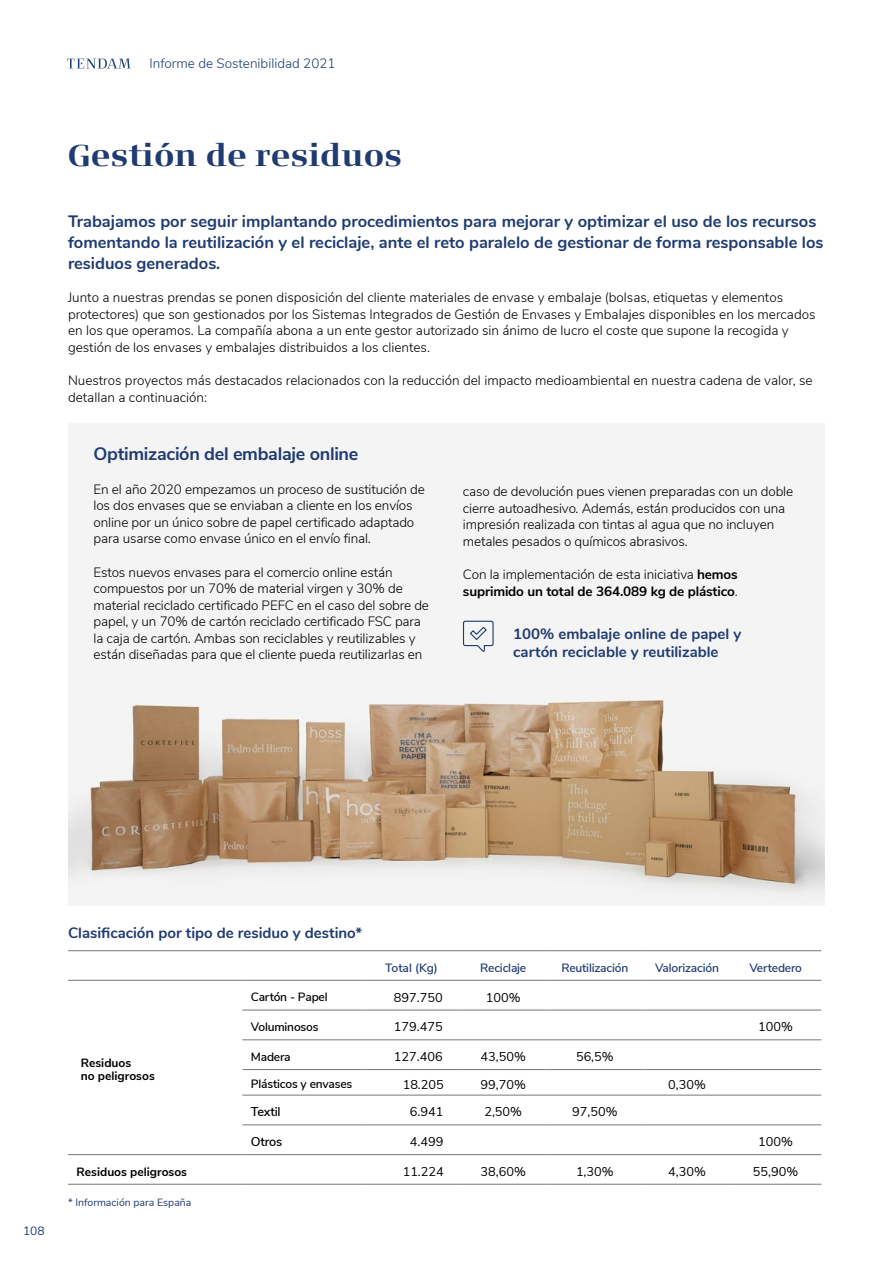
<style>
.page{position:relative;width:893px;height:1263px;background:#fff}
.page>*{position:absolute;margin:0;border:0;box-sizing:border-box;transform-origin:0 0}
.t1{font:700 30px "Signa Serif Pro";color:#1f3b71}
.t2{font:700 18px "Nunito Sans";letter-spacing:-.015em;color:#1f3b71}
.t3{font:700 16.5px/21px "Nunito";color:#1f3b71}
.t4{font:700 15px/18px "Nunito";color:#1f3b71}
.t5{font:300 13.5px/16.5px "Nunito Sans";letter-spacing:-.01em;color:#000}
.t6{font:700 13.5px/16.5px "Nunito Sans";letter-spacing:-.01em;color:#000}
.t7{font:300 13.5px "Nunito";color:#1f3b71}
.t8{font:12.75px "Nunito Sans";color:#000}
.t9{font:600 12.75px "Nunito Sans";letter-spacing:-.015em;color:#000}
.t10{font:600 12px "Nunito Sans";letter-spacing:-.015em;color:#1f3b71}
.t11{font:600 12px "Nunito Sans";letter-spacing:-.015em;color:#000}
.t12{font:700 12px/13.5px "Nunito Sans";color:#000}
.t13{font:12px "Nunito";color:#1f3b71}
.t14{font:10.5px "Nunito";color:#1f3b71}
.s1{font-weight:300}
</style>
<div class="page">
<svg style="left:67px;top:59px;width:63px;height:9px"></svg>
<div style="left:68px;top:423px;width:757px;height:483px;background:#f4f4f4"></div>
<img style="left:68px;top:700px;width:757px;height:191px">
<hr style="left:68px;top:950px;width:174px;height:1px;background:#76777a">
<hr style="left:242px;top:950px;width:120px;height:1px;background:#76777a">
<hr style="left:362px;top:950px;width:99px;height:1px;background:#76777a">
<hr style="left:461px;top:950px;width:84px;height:1px;background:#76777a">
<hr style="left:545px;top:950px;width:99px;height:1px;background:#76777a">
<hr style="left:644px;top:950px;width:86px;height:1px;background:#76777a">
<hr style="left:730px;top:950px;width:91px;height:1px;background:#76777a">
<hr style="left:242px;top:1039px;width:120px;height:1px;background:#76777a">
<hr style="left:242px;top:1069px;width:120px;height:1px;background:#76777a">
<hr style="left:242px;top:1095px;width:120px;height:1px;background:#76777a">
<hr style="left:68px;top:1154px;width:174px;height:1px;background:#76777a">
<hr style="left:242px;top:1154px;width:120px;height:1px;background:#76777a">
<hr style="left:68px;top:1184px;width:174px;height:1px;background:#76777a">
<hr style="left:242px;top:1184px;width:120px;height:1px;background:#76777a">
<hr style="left:68px;top:980px;width:174px;height:1px;background:#76777a">
<hr style="left:242px;top:980px;width:120px;height:1px;background:#76777a">
<hr style="left:362px;top:980px;width:99px;height:1px;background:#76777a">
<hr style="left:461px;top:980px;width:84px;height:1px;background:#76777a">
<hr style="left:545px;top:980px;width:99px;height:1px;background:#76777a">
<hr style="left:644px;top:980px;width:86px;height:1px;background:#76777a">
<hr style="left:730px;top:980px;width:91px;height:1px;background:#76777a">
<hr style="left:362px;top:1010px;width:99px;height:1px;background:#76777a">
<hr style="left:461px;top:1010px;width:84px;height:1px;background:#76777a">
<hr style="left:545px;top:1010px;width:99px;height:1px;background:#76777a">
<hr style="left:644px;top:1010px;width:86px;height:1px;background:#76777a">
<hr style="left:730px;top:1010px;width:91px;height:1px;background:#76777a">
<hr style="left:362px;top:1039px;width:99px;height:1px;background:#76777a">
<hr style="left:461px;top:1039px;width:84px;height:1px;background:#76777a">
<hr style="left:545px;top:1039px;width:99px;height:1px;background:#76777a">
<hr style="left:644px;top:1039px;width:86px;height:1px;background:#76777a">
<hr style="left:730px;top:1039px;width:91px;height:1px;background:#76777a">
<hr style="left:362px;top:1069px;width:99px;height:1px;background:#76777a">
<hr style="left:461px;top:1069px;width:84px;height:1px;background:#76777a">
<hr style="left:545px;top:1069px;width:99px;height:1px;background:#76777a">
<hr style="left:644px;top:1069px;width:86px;height:1px;background:#76777a">
<hr style="left:730px;top:1069px;width:91px;height:1px;background:#76777a">
<hr style="left:362px;top:1095px;width:99px;height:1px;background:#76777a">
<hr style="left:461px;top:1095px;width:84px;height:1px;background:#76777a">
<hr style="left:545px;top:1095px;width:99px;height:1px;background:#76777a">
<hr style="left:644px;top:1095px;width:86px;height:1px;background:#76777a">
<hr style="left:730px;top:1095px;width:91px;height:1px;background:#76777a">
<hr style="left:242px;top:1124px;width:120px;height:1px;background:#76777a">
<hr style="left:362px;top:1124px;width:99px;height:1px;background:#76777a">
<hr style="left:461px;top:1124px;width:84px;height:1px;background:#76777a">
<hr style="left:545px;top:1124px;width:99px;height:1px;background:#76777a">
<hr style="left:644px;top:1124px;width:86px;height:1px;background:#76777a">
<hr style="left:730px;top:1124px;width:91px;height:1px;background:#76777a">
<hr style="left:362px;top:1154px;width:99px;height:1px;background:#76777a">
<hr style="left:461px;top:1154px;width:84px;height:1px;background:#76777a">
<hr style="left:545px;top:1154px;width:99px;height:1px;background:#76777a">
<hr style="left:644px;top:1154px;width:86px;height:1px;background:#76777a">
<hr style="left:730px;top:1154px;width:91px;height:1px;background:#76777a">
<hr style="left:362px;top:1184px;width:99px;height:1px;background:#76777a">
<hr style="left:461px;top:1184px;width:84px;height:1px;background:#76777a">
<hr style="left:545px;top:1184px;width:99px;height:1px;background:#76777a">
<hr style="left:644px;top:1184px;width:86px;height:1px;background:#76777a">
<hr style="left:730px;top:1184px;width:91px;height:1px;background:#76777a">
<hr style="left:242px;top:1010px;width:120px;height:1px;background:#76777a">
<svg style="left:462px;top:620px;width:32px;height:32px"></svg>
<p class="t7" style="left:149px;top:53px;width:188px">Informe de Sostenibilidad 2021</p>
<h1 class="t1" style="left:68px;top:135px;width:337px">Gestión de residuos</h1>
<p class="t3" style="left:68px;top:210px;width:757px">Trabajamos por seguir implantando procedimientos para mejorar y optimizar el uso de los recursos fomentando la reutilización y el reciclaje, ante el reto paralelo de gestionar de forma responsable los residuos generados.</p>
<p class="t5" style="left:68px;top:288px;width:749px">Junto a nuestras prendas se ponen disposición del cliente materiales de envase y embalaje (bolsas, etiquetas y elementos protectores) que son gestionados por los Sistemas Integrados de Gestión de Envases y Embalajes disponibles en los mercados en los que operamos. La compañía abona a un ente gestor autorizado sin ánimo de lucro el coste que supone la recogida y gestión de los envases y embalajes distribuidos a los clientes.</p>
<p class="t5" style="left:68px;top:371px;width:746px">Nuestros proyectos más destacados relacionados con la reducción del impacto medioambiental en nuestra cadena de valor, se detallan a continuación:</p>
<h2 class="t2" style="left:94px;top:441px;width:266px">Optimización del embalaje online</h2>
<p class="t5" style="left:94px;top:480px;width:333px">En el año 2020 empezamos un proceso de sustitución de los dos envases que se enviaban a cliente en los envíos online por un único sobre de papel certificado adaptado para usarse como envase único en el envío final.</p>
<p class="t5" style="left:94px;top:563px;width:337px">Estos nuevos envases para el comercio online están compuestos por un 70% de material virgen y 30% de material reciclado certificado PEFC en el caso del sobre de papel, y un 70% de cartón reciclado certificado FSC para la caja de cartón. Ambas son reciclables y reutilizables y están diseñadas para que el cliente pueda reutilizarlas en</p>
<p class="t5" style="left:463px;top:483px;width:332px">caso de devolución pues vienen preparadas con un doble cierre autoadhesivo. Además, están producidos con una impresión realizada con tintas al agua que no incluyen metales pesados o químicos abrasivos.</p>
<p class="t6" style="left:463px;top:566px;width:276px"><span class="s1">Con la implementación de esta iniciativa</span> hemos suprimido un total de 364.089 kg de plástico<span class="s1">.</span></p>
<p class="t4" style="left:513px;top:624px;width:229px">100% embalaje online de papel y cartón reciclable y reutilizable</p>
<p class="t13" style="left:23px;top:1222px;width:23px">108</p>
<p class="t4" style="left:68px;top:923px;width:296px">Clasificación por tipo de residuo y destino*</p>
<p class="t10" style="left:385px;top:959px;width:54px">Total (Kg)</p>
<p class="t10" style="left:480px;top:959px;width:48px">Reciclaje</p>
<p class="t10" style="left:561px;top:959px;width:69px">Reutilización</p>
<p class="t10" style="left:655px;top:959px;width:65px">Valorización</p>
<p class="t10" style="left:749px;top:959px;width:54px">Vertedero</p>
<p class="t12" style="left:81px;top:1055px;width:76px">Residuos<br>no peligrosos</p>
<p class="t11" style="left:251px;top:988px;width:78px">Cartón - Papel</p>
<p class="t8" style="left:394px;top:988px;width:50px">897.750</p>
<p class="t8" style="left:486px;top:988px;width:36px">100%</p>
<p class="t11" style="left:251px;top:1018px;width:69px">Voluminosos</p>
<p class="t8" style="left:394px;top:1018px;width:50px">179.475</p>
<p class="t8" style="left:758px;top:1018px;width:36px">100%</p>
<p class="t11" style="left:251px;top:1048px;width:41px">Madera</p>
<p class="t8" style="left:394px;top:1047px;width:50px">127.406</p>
<p class="t8" style="left:480px;top:1047px;width:47px">43,50%</p>
<p class="t8" style="left:576px;top:1047px;width:39px">56,5%</p>
<p class="t11" style="left:251px;top:1075px;width:103px">Plásticos y envases</p>
<p class="t8" style="left:403px;top:1075px;width:43px">18.205</p>
<p class="t8" style="left:480px;top:1075px;width:47px">99,70%</p>
<p class="t8" style="left:668px;top:1075px;width:39px">0,30%</p>
<p class="t9" style="left:251px;top:1103px;width:31px">Textil</p>
<p class="t8" style="left:410px;top:1103px;width:35px">6.941</p>
<p class="t8" style="left:484px;top:1103px;width:39px">2,50%</p>
<p class="t8" style="left:572px;top:1103px;width:47px">97,50%</p>
<p class="t9" style="left:251px;top:1132px;width:33px">Otros</p>
<p class="t8" style="left:410px;top:1132px;width:35px">4.499</p>
<p class="t8" style="left:758px;top:1132px;width:36px">100%</p>
<p class="t12" style="left:77px;top:1164px;width:112px">Residuos peligrosos</p>
<p class="t8" style="left:403px;top:1162px;width:43px">11.224</p>
<p class="t8" style="left:480px;top:1162px;width:47px">38,60%</p>
<p class="t8" style="left:576px;top:1162px;width:39px">1,30%</p>
<p class="t8" style="left:668px;top:1162px;width:39px">4,30%</p>
<p class="t8" style="left:753px;top:1162px;width:47px">55,90%</p>
<p class="t14" style="left:68px;top:1194px;width:125px">* Información para España</p>
</div>
